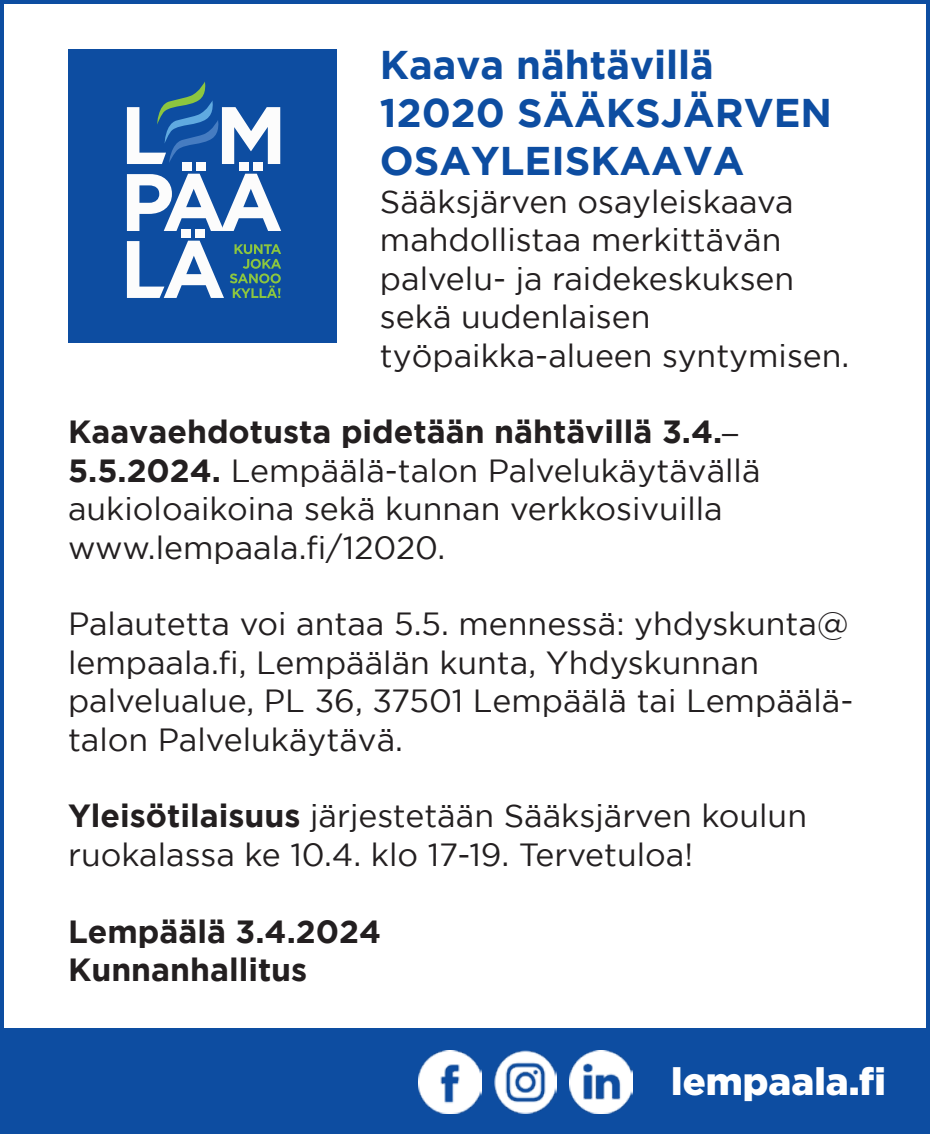
<style>
.page{position:relative;width:930px;height:1134px;background:#fff}
.page>*{position:absolute;margin:0;border:0;box-sizing:border-box;transform-origin:0 0}
.t1{font:700 40px/48px "Gotham";color:#0d4da1}
.t2{font:900 38px "Gotham";color:#fff}
.t3{font:32px/38.4px "Gotham";color:#231f20}
.t4{font:700 32px/38.4px "Gotham";color:#231f20}
.s1{font-weight:700}
.s2{font-family:"Clearface Gothic LT Std";font-weight:300}
</style>
<div class="page">
<div style="left:68px;top:49px;width:269px;height:294px;background:#0d4da1"></div>
<svg style="left:230px;top:244px;width:51px;height:54px"></svg>
<div style="left:182px;top:162px;width:10px;height:9px;background:#fcfcfc"></div>
<div style="left:196px;top:162px;width:10px;height:9px;background:#fcfcfc"></div>
<svg style="left:127px;top:174px;width:154px;height:57px"></svg>
<div style="left:239px;top:162px;width:10px;height:9px;background:#fcfcfc"></div>
<div style="left:253px;top:162px;width:10px;height:9px;background:#fcfcfc"></div>
<div style="left:182px;top:229px;width:9px;height:9px;background:#fcfcfc"></div>
<div style="left:196px;top:229px;width:9px;height:9px;background:#fcfcfc"></div>
<svg style="left:127px;top:241px;width:97px;height:57px"></svg>
<svg style="left:127px;top:81px;width:153px;height:83px"></svg>
<div style="left:0;top:1028px;width:930px;height:106px;background:#0d4da1"></div>
<img style="left:419px;top:1051px;width:62px;height:62px">
<img style="left:494px;top:1051px;width:63px;height:62px">
<img style="left:569px;top:1050px;width:63px;height:63px">
<p class="t1" style="left:380px;top:39px;width:454px">Kaava nähtävillä<br>12020 SÄÄKSJÄRVEN<br>OSAYLEISKAAVA</p>
<p class="t3" style="left:380px;top:182px;width:471px">Sääksjärven osayleiskaava mahdollistaa merkittävän palvelu- ja raidekeskuksen sekä uudenlaisen työpaikka-alueen syntymisen.</p>
<p class="t3" style="left:68px;top:412px;width:694px"><span class="s1">Kaavaehdotusta pidetään nähtävillä 3.4.</span><span class="s2">– </span><span class="s1">5.5.2024.</span> Lempäälä-talon Palvelukäytävällä aukioloaikoina sekä kunnan verkkosivuilla www.lempaala.fi/12020.</p>
<p class="t3" style="left:68px;top:604px;width:787px">Palautetta voi antaa 5.5. mennessä: yhdyskunta@ lempaala.fi, Lempäälän kunta, Yhdyskunnan palvelualue, PL 36, 37501 Lempäälä tai Lempäälä&shy;talon Palvelukäytävä.</p>
<p class="t3" style="left:68px;top:796px;width:740px"><span class="s1">Yleisötilaisuus</span> järjestetään Sääksjärven koulun ruokalassa ke 10.4. klo 17-19. Tervetuloa!</p>
<p class="t4" style="left:68px;top:911px;width:315px">Lempäälä 3.4.2024<br>Kunnanhallitus</p>
<p class="t2" style="left:671px;top:1060px;width:216px">lempaala.fi</p>
</div>
